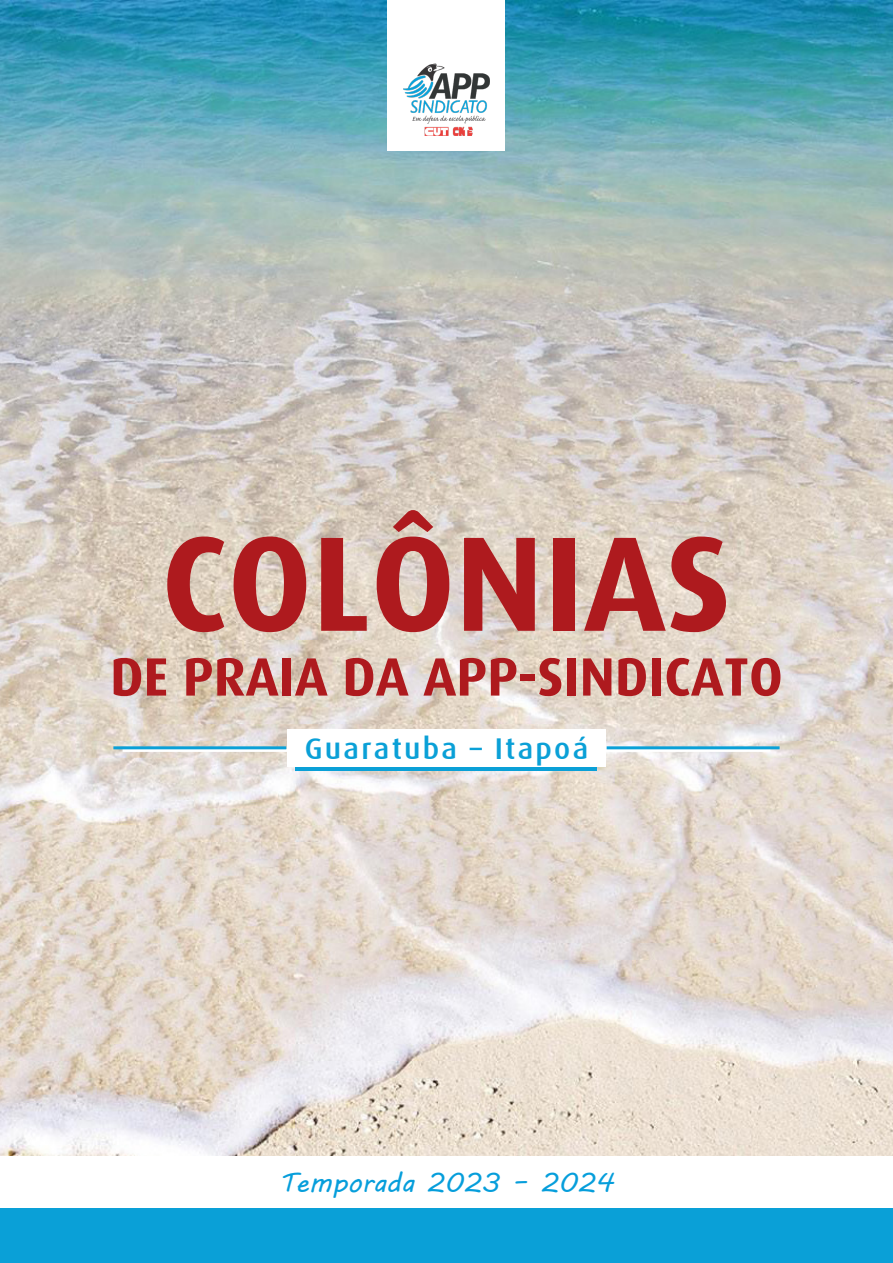
<style>
.page{position:relative;width:893px;height:1263px;background:#fff}
.page>*{position:absolute;margin:0;border:0;box-sizing:border-box;transform-origin:0 0}
.t1{font:700 135px "Dax";color:#ae1a1e}
.t2{font:700 54px "Dax";color:#ae1a1e}
.t3{font:500 30px "Dax";letter-spacing:.075em;color:#0aa0d7}
.t4{font:27px "MV Boli";color:#069edb}
</style>
<div class="page">
<img style="left:0;top:0;width:893px;height:1156px">
<div style="left:296px;top:733px;width:301px;height:38px;background:linear-gradient(to right,#0aa0d7,#0aa0d7)"></div>
<div style="left:0;top:1208px;width:893px;height:55px;background:#0aa0d7"></div>
<div style="left:287px;top:729px;width:319px;height:37px;background:#fff"></div>
<div style="left:388px;top:0;width:117px;height:151px;background:#fff"></div>
<hr style="left:123px;top:749px;width:173px;height:3px;background:#fff">
<hr style="left:597px;top:749px;width:173px;height:3px;background:#fff">
<hr style="left:113px;top:746px;width:173px;height:3px;background:#0aa0d7">
<hr style="left:607px;top:746px;width:173px;height:3px;background:#0aa0d7">
<img style="left:404px;top:64px;width:85px;height:71px">
<p class="t1" style="left:161px;top:508px;width:572px">COLÔNIAS</p>
<p class="t2" style="left:110px;top:646px;width:674px">DE PRAIA DA APP-SINDICATO</p>
<p class="t3" style="left:305px;top:732px;width:285px">Guaratuba – Itapoá</p>
<p class="t4" style="left:278px;top:1164px;width:338px">Temporada 2023 – 2024</p>
</div>
